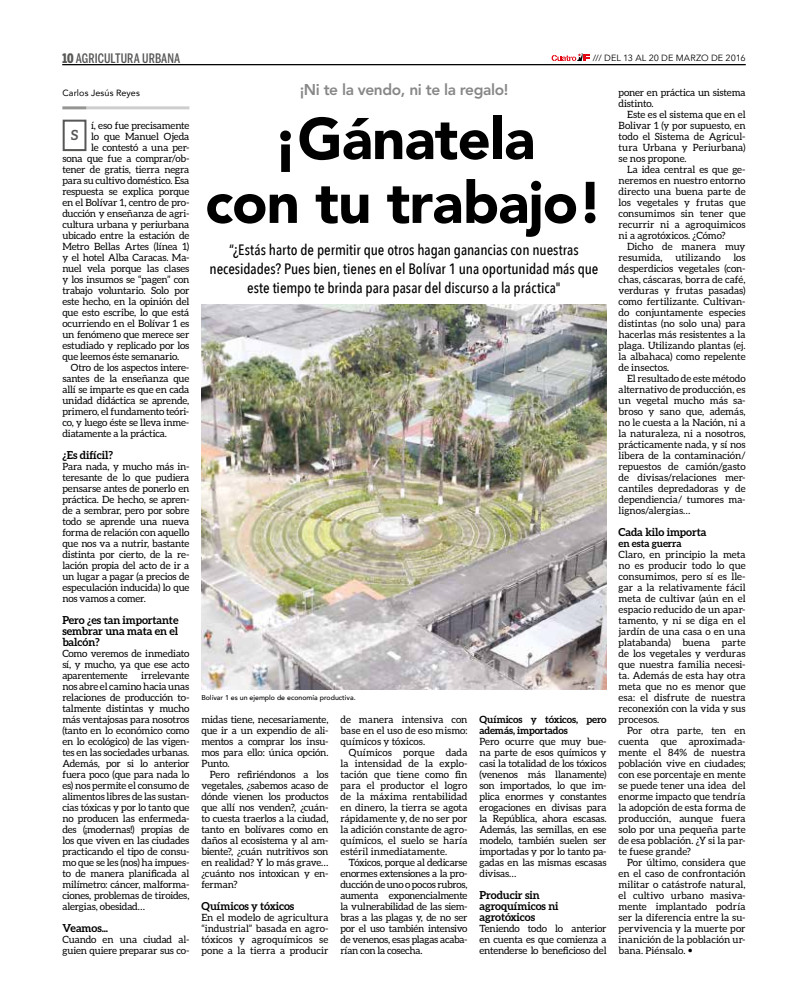
<style>
.page{position:relative;width:808px;height:1007px;background:#fff}
.page>*{position:absolute;margin:0;border:0;box-sizing:border-box;transform-origin:0 0}
.t1{font:900 58px/63.8px "Avenir";letter-spacing:-.015em;color:#000;text-align:center}
.t2{font:800 15.5px "Avenir LT Std";letter-spacing:-.025em;color:#878787}
.t3{font:500 15px/19px "Avenir Next Condensed";letter-spacing:-.005em;color:#000;text-align:center}
.t4{font:700 14px "Aleo";color:#575756}
.t5{font:500 13px "Benton Sans Comp";letter-spacing:.005em;color:#575756}
.t6{font:700 11px/11px "Aleo";letter-spacing:-.01em;color:#000;text-align:justify}
.t7{font:10px/11px "Aleo";letter-spacing:-.01em;color:#000;text-align:justify}
.t8{font:700 10px/11px "Aleo";letter-spacing:-.01em;color:#000}
.t9{font:9px "Avenir Next";letter-spacing:.01em;color:#000}
.t10{font:9px "Avenir";letter-spacing:.015em;color:#000}
.t11{font:500 7px "Avenir";color:#000}
.s1{font-weight:900}
.s2{font-family:"Avenir Next Condensed";font-weight:700}
</style>
<div class="page">
<hr style="left:62px;top:64px;width:684px;height:1px;background:#000">
<svg style="left:552px;top:53px;width:38px;height:8px"></svg>
<img style="left:201px;top:305px;width:405px;height:384px">
<hr style="left:86px;top:106px;width:103px;height:3px;background:#b3b2b2">
<hr style="left:62px;top:106px;width:24px;height:3px;background:#575756">
<div style="left:63px;top:120px;width:23px;height:31px;border:2px solid #575756"></div>
<h3 class="t5" style="left:62px;top:51px;width:119px"><span class="s1">10</span> AGRICULTURA URBANA</h3>
<p class="t9" style="left:593px;top:50px;width:154px">/// DEL 13 AL 20 DE MARZO DE 2016</p>
<p class="t10" style="left:62px;top:85px;width:79px">Carlos Jesús Reyes</p>
<p class="t7" style="left:91px;top:119px;width:100px">í, eso fue precisamente</p>
<p class="t7" style="left:91px;top:130px;width:100px">lo que Manuel Ojeda</p>
<p class="t7" style="left:91px;top:141px;width:100px">le contestó a una per-</p>
<p class="t7" style="left:62px;top:152px;width:129px">sona que fue a comprar/ob-</p>
<p class="t7" style="left:62px;top:163px;width:129px">tener de gratis, tierra negra</p>
<p class="t7" style="left:62px;top:174px;width:129px">para su cultivo doméstico. Esa</p>
<p class="t7" style="left:62px;top:185px;width:129px">respuesta se explica porque</p>
<p class="t7" style="left:62px;top:196px;width:129px">en el Bolívar 1, centro de pro-</p>
<p class="t7" style="left:62px;top:207px;width:129px">ducción y enseñanza de agri-</p>
<p class="t7" style="left:62px;top:218px;width:129px">cultura urbana y periurbana</p>
<p class="t7" style="left:62px;top:229px;width:129px">ubicado entre la estación de</p>
<p class="t7" style="left:62px;top:240px;width:129px">Metro Bellas Artes (línea 1)</p>
<p class="t7" style="left:62px;top:251px;width:129px">y el hotel Alba Caracas. Ma-</p>
<p class="t7" style="left:62px;top:262px;width:129px">nuel vela porque las clases</p>
<p class="t7" style="left:62px;top:273px;width:129px">y los insumos se “pagen” con</p>
<p class="t7" style="left:62px;top:284px;width:129px">trabajo voluntario. Solo por</p>
<p class="t7" style="left:62px;top:295px;width:129px">este hecho, en la opinión del</p>
<p class="t7" style="left:62px;top:306px;width:129px">que esto escribe, lo que está</p>
<p class="t7" style="left:62px;top:317px;width:129px">ocurriendo en el Bolívar 1 es</p>
<p class="t7" style="left:62px;top:328px;width:128px">un fenómeno que merece ser</p>
<p class="t7" style="left:62px;top:339px;width:129px">estudiado y replicado por los</p>
<p class="t7" style="left:62px;top:350px;width:118px">que leemos éste semanario.</p>
<p class="t7" style="left:71px;top:361px;width:120px">Otro de los aspectos intere-</p>
<p class="t7" style="left:62px;top:372px;width:129px">santes de la enseñanza que</p>
<p class="t7" style="left:62px;top:383px;width:129px">allí se imparte es que en cada</p>
<p class="t7" style="left:62px;top:394px;width:129px">unidad didáctica se aprende,</p>
<p class="t7" style="left:62px;top:405px;width:129px">primero, el fundamento teóri-</p>
<p class="t7" style="left:62px;top:416px;width:129px">co, y luego éste se lleva inme-</p>
<p class="t7" style="left:62px;top:427px;width:106px">diatamente a la práctica.</p>
<p class="t6" style="left:62px;top:449px;width:52px">¿Es difícil?</p>
<p class="t7" style="left:62px;top:460px;width:129px">Para nada, y mucho más in&shy;teresante de lo que pudiera pensarse antes de ponerlo en práctica. De hecho, se apren&shy;de a sembrar, pero por sobre todo se aprende una nueva forma de relación con aquello que nos va a nutrir, bastante distinta por cierto, de la re&shy;lación propia del acto de ir a un lugar a pagar (a precios de especulación inducida) lo que nos vamos a comer.</p>
<p class="t6" style="left:62px;top:614px;width:118px">Pero ¿es tan importante sembrar una mata en el balcón?</p>
<p class="t7" style="left:62px;top:647px;width:129px">Como veremos de inmediato sí, y mucho, ya que ese acto aparentemente</p>
<h2 class="t2" style="left:300px;top:80px;width:210px">¡Ni te la vendo, ni te la regalo!</h2>
<p class="t7" style="left:618px;top:86px;width:129px">poner en práctica un sistema distinto.</p>
<p class="t7" style="left:618px;top:108px;width:129px;text-indent:8px">Este es el sistema que en el Bolivar 1 (y por supuesto, en todo el Sistema de Agricul&shy;tura Urbana y Periurbana) se nos propone.</p>
<p class="t7" style="left:618px;top:163px;width:129px;text-indent:9px">La idea central es que ge&shy;neremos en nuestro entorno directo una buena parte de los vegetales y frutas que consumimos sin tener que recurrir ni a agroquimicos ni a agrotóxicos. ¿Cómo?</p>
<p class="t7" style="left:618px;top:240px;width:129px;text-indent:8px">Dicho de manera muy resumida,</p>
<h1 class="t1" style="left:205px;top:105px;width:399px">¡Gánatela<br>con tu trabajo!</h1>
<h3 class="t3" style="left:210px;top:240px;width:390px">“¿Estás harto de permitir que otros hagan ganancias con nuestras necesidades? Pues bien, tienes en el Bolívar 1 una oportunidad más que este tiempo te brinda para pasar del discurso a la práctica"</h3>
<h3 class="t4" style="left:71px;top:127px;width:9px">S</h3>
<p class="t7" style="left:675px;top:251px;width:47px">utilizando</p>
<p class="t7" style="left:618px;top:251px;width:129px;text-indent:115px">los desperdicios vegetales (con&shy;chas, cáscaras, borra de café, verduras y frutas pasadas) como fertilizante. Cultivan&shy;do conjuntamente especies distintas (no solo una) para hacerlas más resistentes a la plaga. Utilizando plantas (ej. la albahaca) como repelente de insectos.</p>
<p class="t7" style="left:618px;top:372px;width:129px;text-indent:8px">El resultado de este método alternativo de producción, es un vegetal mucho más sa&shy;broso y sano que, además, no le cuesta a la Nación, ni a la naturaleza, ni a nosotros, prácticamente nada, y sí nos libera de la contaminación/ repuestos de camión/gasto de divisas/relaciones mer&shy;cantiles depredadoras y de dependiencia/ tumores ma&shy;lignos/alergias…</p>
<p class="t6" style="left:618px;top:526px;width:89px">Cada kilo importa</p>
<p class="t8" style="left:618px;top:537px;width:65px">en esta guerra</p>
<p class="t7" style="left:618px;top:548px;width:129px">Claro, en principio la meta no es producir todo lo que consumimos, pero sí es lle&shy;gar a la relativamente fácil meta de cultivar (aún en el espacio reducido de un apar&shy;tamento, y ni se diga en el jardín de una casa o en una platabanda) buena parte de los vegetales y verduras que nuestra familia necesi&shy;ta. Además de esta hay otra meta que no es menor que esa: el disfrute de nuestra reconexión con la vida y sus procesos.</p>
<p class="t7" style="left:618px;top:724px;width:129px;text-indent:8px">Por otra parte, ten en cuenta que aproximada&shy;mente el 84% de nuestra población vive en ciudades; con ese porcentaje en mente se puede tener una idea del enorme impacto que tendría la adopción de esta forma de producción, aunque fuera solo por una pequeña parte de esa población. ¿Y si la par&shy;te fuese grande?</p>
<p class="t7" style="left:618px;top:856px;width:129px;text-indent:8px">Por último, considera que en el caso de confrontación militar o catástrofe natural, el cultivo urbano masiva&shy;mente implantado podría ser la diferencia entre la su&shy;pervivencia y la muerte por inanición de la población ur&shy;bana. Piénsalo. <span class="s2">•</span></p>
<p class="t7" style="left:62px;top:669px;width:129px;text-indent:79px">irrelevante nos abre el camino hacia unas relaciones de producción to&shy;talmente distintas y mucho más ventajosas para nosotros (tanto en lo económico como en lo ecológico) de las vigen&shy;tes en las sociedades urbanas.<br>Además, por si lo anterior fuera poco (que para nada lo es) nos permite el consumo de alimentos libres de las sustan&shy;cias tóxicas y por lo tanto que no producen las enfermeda&shy;des (¡modernas!) propias de los que viven en las ciudades practicando el tipo de consu&shy;mo que se les (nos) ha impues&shy;to de manera planificada al milímetro: cáncer, malforma&shy;ciones, problemas de tiroides, alergias, obesidad…</p>
<p class="t6" style="left:62px;top:922px;width:47px">Veamos...</p>
<p class="t7" style="left:62px;top:933px;width:129px">Cuando en una ciudad al&shy;guien quiere preparar sus co-</p>
<p class="t11" style="left:201px;top:691px;width:156px">Bolívar 1 es un ejemplo de economía productiva.</p>
<p class="t8" style="left:479px;top:713px;width:129px">Químicos y tóxicos, pero además, importados</p>
<p class="t7" style="left:479px;top:735px;width:129px">Pero ocurre que muy bue&shy;na parte de esos químicos y casi la totalidad de los tóxicos (venenos más llanamente) son importados, lo que im&shy;plica enormes y constantes erogaciones en divisas para la República, ahora escasas.<br>Además, las semillas, en ese modelo, también suelen ser importadas y por lo tanto pa&shy;gadas en las mismas escasas divisas…</p>
<p class="t6" style="left:479px;top:889px;width:81px;text-align:left">Producir sin agroquímicos ni agrotóxicos</p>
<p class="t7" style="left:479px;top:922px;width:129px">Teniendo todo lo anterior en cuenta es que comienza a entenderse lo beneficioso del</p>
<p class="t7" style="left:201px;top:713px;width:129px">midas tiene, necesariamente, que ir a un expendio de ali&shy;mentos a comprar los insu&shy;mos para ello: única opción.<br>Punto.</p>
<p class="t7" style="left:201px;top:768px;width:129px;text-indent:8px">Pero refiriéndonos a los vegetales, ¿sabemos acaso de dónde vienen los productos que allí nos venden?, ¿cuán&shy;to cuesta traerlos a la ciudad, tanto en bolívares como en daños al ecosistema y al am&shy;biente?, ¿cuán nutritivos son en realidad? Y lo más grave… ¿cuánto nos intoxican y en&shy;ferman?</p>
<p class="t6" style="left:201px;top:900px;width:94px">Químicos y tóxicos</p>
<p class="t7" style="left:201px;top:911px;width:129px">En el modelo de agricultura “industrial” basada en agro&shy;tóxicos y agroquímicos se pone a la tierra a producir</p>
<p class="t7" style="left:340px;top:713px;width:129px">de manera intensiva con base en el uso de eso mismo: químicos y tóxicos.</p>
<p class="t7" style="left:340px;top:746px;width:129px;text-indent:8px">Químicos porque dada la intensidad de la explo&shy;tación que tiene como fin para el productor el logro de la máxima rentabilidad en dinero, la tierra se agota rápidamente y, de no ser por la adición constante de agro&shy;químicos, el suelo se haría estéril inmediatamente.</p>
<p class="t7" style="left:340px;top:856px;width:129px;text-indent:8px">Tóxicos, porque al dedicarse enormes extensiones a la pro&shy;ducción de uno o pocos rubros, aumenta exponencialmente la vulnerabilidad de las siem&shy;bras a las plagas y, de no ser por el uso también intensivo de venenos, esas plagas acaba&shy;rían con la cosecha.</p>
</div>
